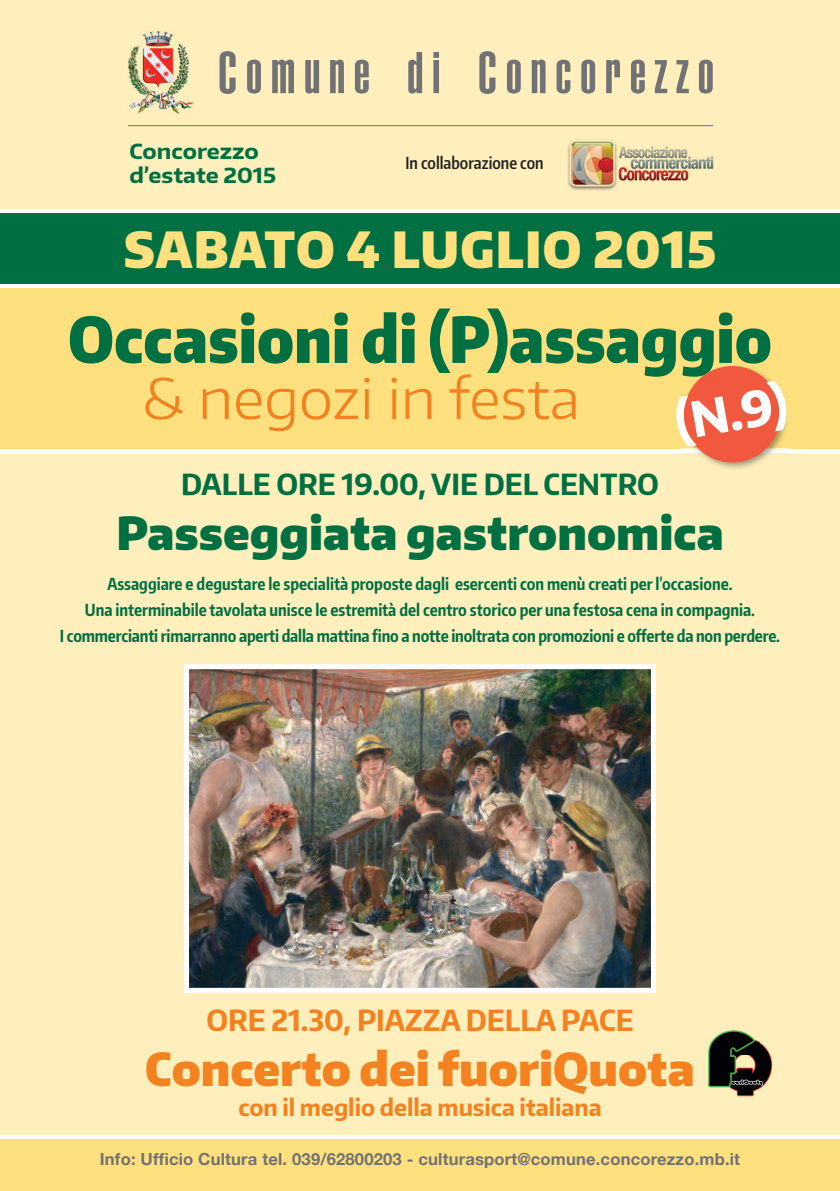
<style>
.page{position:relative;width:840px;height:1191px;background:#fff}
.page>*{position:absolute;margin:0;border:0;box-sizing:border-box;transform-origin:0 0}
.t1{font:900 62.6px "Encode Sans Condensed";color:#006f41}
.t2{font:300 55.2px "Encode Sans Wide";color:#f58220}
.t3{font:900 49.8px "Encode Sans Narrow";letter-spacing:.025em;color:#ffe07f}
.t4{font:800 48.6px "Encode Sans Narrow";color:#fff}
.t5{font:900 45.6px "Encode Sans Narrow";color:#006f41}
.t6{font:900 45.6px "Encode Sans Narrow";color:#f58220}
.t7{font:700 29px "Encode Sans Narrow";color:#006f41}
.t8{font:700 29px "Encode Sans Narrow";color:#f58220}
.t9{font:700 23.2px "Encode Sans Narrow";color:#f58220}
.t10{font:700 20.8px/25px "Encode Sans Wide";color:#006f41}
.t11{font:700 16.6px/26.2px "Encode Sans Compressed";color:#006f41;text-align:center}
.t12{font:700 16.6px "Helvetica Neue";letter-spacing:.01em;color:#717275}
.t13{font:600 16.6px "Encode Sans Compressed";color:#231f20}
</style>
<div class="page">
<div style="left:0;top:0;width:839px;height:208px;background:#feefbc"></div>
<div style="left:0;top:454px;width:839px;height:680px;background:#feefbc"></div>
<div style="left:0;top:1139px;width:839px;height:52px;background:#ffe07f"></div>
<div style="left:0;top:288px;width:839px;height:160px;background:#ffe07f"></div>
<div style="left:0;top:213px;width:839px;height:71px;background:#006f41"></div>
<img style="left:708px;top:1030px;width:65px;height:67px">
<img style="left:190px;top:670px;width:459px;height:316px">
<div style="left:184px;top:664px;width:471px;height:328px;border:5px solid #fff"></div>
<img style="left:551px;top:126px;width:163px;height:64px">
<svg style="left:219px;top:51px;width:493px;height:43px"></svg>
<img style="left:128px;top:31px;width:66px;height:83px">
<hr style="left:128px;top:125px;width:584px;height:1px;background:#717275">
<img style="left:720px;top:402px;width:67px;height:67px">
<svg style="left:679px;top:363px;width:105px;height:103px"></svg>
<p class="t10" style="left:129px;top:138px;width:148px">Concorezzo d’estate 2015</p>
<p class="t13" style="left:405px;top:151px;width:139px">In collaborazione con</p>
<p class="t3" style="left:124px;top:216px;width:593px">SABATO 4 LUGLIO 2015</p>
<p class="t1" style="left:68px;top:298px;width:705px">Occasioni di (P)assaggio</p>
<p class="t2" style="left:142px;top:362px;width:439px">&amp; negozi in festa</p>
<p class="t4" style="left:669px;top:391px;width:114px;rotate:-10deg">(N.9)</p>
<p class="t7" style="left:181px;top:465px;width:479px">DALLE ORE 19.00, VIE DEL CENTRO</p>
<p class="t5" style="left:116px;top:503px;width:608px">Passeggiata gastronomica</p>
<p class="t11" style="left:60px;top:570px;width:721px">Assaggiare e degustare le specialità proposte dagli esercenti con menù creati per l’occasione.<br>Una interminabile tavolata unisce le estremità del centro storico per una festosa cena in compagnia.<br>I commercianti rimarranno aperti dalla mattina fino a notte inoltrata con promozioni e offerte da non perdere.</p>
<p class="t8" style="left:206px;top:1001px;width:428px">ORE 21.30, PIAZZA DELLA PACE</p>
<p class="t6" style="left:145px;top:1039px;width:550px">Concerto dei fuoriQuota</p>
<p class="t9" style="left:238px;top:1092px;width:364px">con il meglio della musica italiana</p>
<p class="t12" style="left:100px;top:1146px;width:641px">Info: Ufficio Cultura tel. 039/62800203 - culturasport@comune.concorezzo.mb.it</p>
</div>
